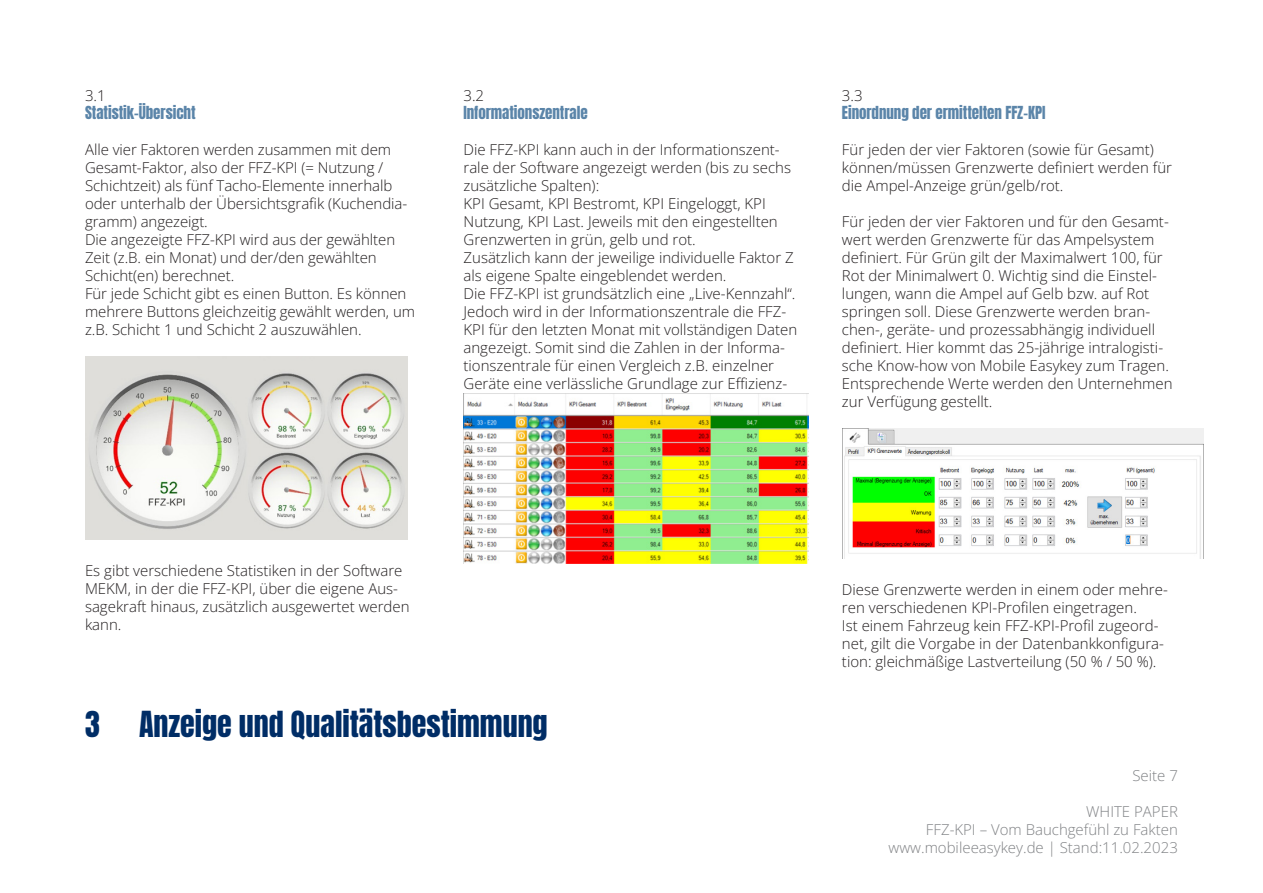
<style>
.page{position:relative;width:1263px;height:893px;background:#fff}
.page>*{position:absolute;margin:0;border:0;box-sizing:border-box;transform-origin:0 0}
.t1{font:30px "Anton";color:#002d66}
.MEK_Copy{font:15px/18px "Open Sans";color:#231f20}
.t2{font:15px/18px "Open Sans";color:#808285;text-align:right}
.t3{font:15px "Anton";letter-spacing:-.005em;color:#5b85a9}
</style>
<div class="page">
<img style="left:85px;top:356px;width:323px;height:183px">
<img style="left:842px;top:428px;width:362px;height:131px">
<img style="left:464px;top:394px;width:344px;height:169px">
<p class="MEK_Copy" style="left:85px;top:86px;width:22px">3.1</p>
<p class="t3" style="left:85px;top:105px;width:112px">Statistik-Übersicht</p>
<p class="MEK_Copy" style="left:85px;top:140px;width:324px">Alle vier Faktoren werden zusammen mit dem Gesamt-Faktor, also der FFZ-KPI (= Nutzung / Schichtzeit) als fünf Tacho-Elemente innerhalb oder unterhalb der Übersichtsgrafik (Kuchendia&shy;gramm) angezeigt.</p>
<p class="MEK_Copy" style="left:85px;top:230px;width:312px">Die angezeigte FFZ-KPI wird aus der gewählten<br>Zeit (z.B. ein Monat) und der/den gewählten<br>Schicht(en) berechnet.</p>
<p class="MEK_Copy" style="left:85px;top:284px;width:331px">Für jede Schicht gibt es einen Button. Es können mehrere Buttons gleichzeitig gewählt werden, um z.B. Schicht 1 und Schicht 2 auszuwählen.</p>
<p class="MEK_Copy" style="left:463px;top:86px;width:22px">3.2</p>
<p class="t3" style="left:463px;top:105px;width:126px">Informationszentrale</p>
<p class="MEK_Copy" style="left:463px;top:140px;width:329px">Die FFZ-KPI kann auch in der Informationszent&shy;rale der Software angezeigt werden (bis zu sechs zusätzliche Spalten):</p>
<p class="MEK_Copy" style="left:463px;top:194px;width:316px">KPI Gesamt, KPI Bestromt, KPI Eingeloggt, KPI<br>Nutzung, KPI Last. Jeweils mit den eingestellten<br>Grenzwerten in grün, gelb und rot.</p>
<p class="MEK_Copy" style="left:463px;top:248px;width:332px">Zusätzlich kann der jeweilige individuelle Faktor Z als eigene Spalte eingeblendet werden.</p>
<p class="MEK_Copy" style="left:463px;top:284px;width:335px">Die FFZ-KPI ist grundsätzlich eine „Live-Kennzahl“.<br>Jedoch wird in der Informationszentrale die FFZ-KPI für den letzten Monat mit vollständigen Daten angezeigt. Somit sind die Zahlen in der Informa&shy;tionszentrale für einen Vergleich z.B. einzelner Geräte eine verlässliche Grundlage zur Effizienz-</p>
<p class="MEK_Copy" style="left:842px;top:86px;width:22px">3.3</p>
<p class="t3" style="left:842px;top:105px;width:205px">Einordnung der ermittelten FFZ-KPI</p>
<p class="MEK_Copy" style="left:842px;top:140px;width:332px">Für jeden der vier Faktoren (sowie für Gesamt) können/müssen Grenzwerte definiert werden für die Ampel-Anzeige grün/gelb/rot.</p>
<p class="MEK_Copy" style="left:842px;top:212px;width:332px">Für jeden der vier Faktoren und für den Gesamt&shy;wert werden Grenzwerte für das Ampelsystem definiert. Für Grün gilt der Maximalwert 100, für Rot der Minimalwert 0. Wichtig sind die Einstel&shy;lungen, wann die Ampel auf Gelb bzw. auf Rot springen soll. Diese Grenzwerte werden bran&shy;chen-, geräte- und prozessabhängig individuell definiert. Hier kommt das 25-jährige intralogisti&shy;sche Know-how von Mobile Easykey zum Tragen.<br>Entsprechende Werte werden den Unternehmen zur Verfügung gestellt.</p>
<p class="MEK_Copy" style="left:85px;top:561px;width:326px">Es gibt verschiedene Statistiken in der Software MEKM, in der die FFZ-KPI, über die eigene Aus&shy;sagekraft hinaus, zusätzlich ausgewertet werden kann.</p>
<p class="t1" style="left:85px;top:709px;width:16px">3</p>
<p class="t1" style="left:139px;top:709px;width:410px">Anzeige und Qualitätsbestimmung</p>
<p class="MEK_Copy" style="left:842px;top:580px;width:327px">Diese Grenzwerte werden in einem oder mehre&shy;ren verschiedenen KPI-Profilen eingetragen.</p>
<p class="MEK_Copy" style="left:842px;top:616px;width:324px">Ist einem Fahrzeug kein FFZ-KPI-Profil zugeord&shy;net, gilt die Vorgabe in der Datenbankkonfigura&shy;tion: gleichmäßige Lastverteilung (50 % / 50 %).</p>
<p class="t2" style="left:1132px;top:766px;width:47px">Seite 7</p>
<p class="t2" style="left:888px;top:802px;width:291px">WHITE PAPER<br>FFZ-KPI – Vom Bauchgefühl zu Fakten www.mobileeasykey.de | Stand:11.02.2023</p>
</div>
